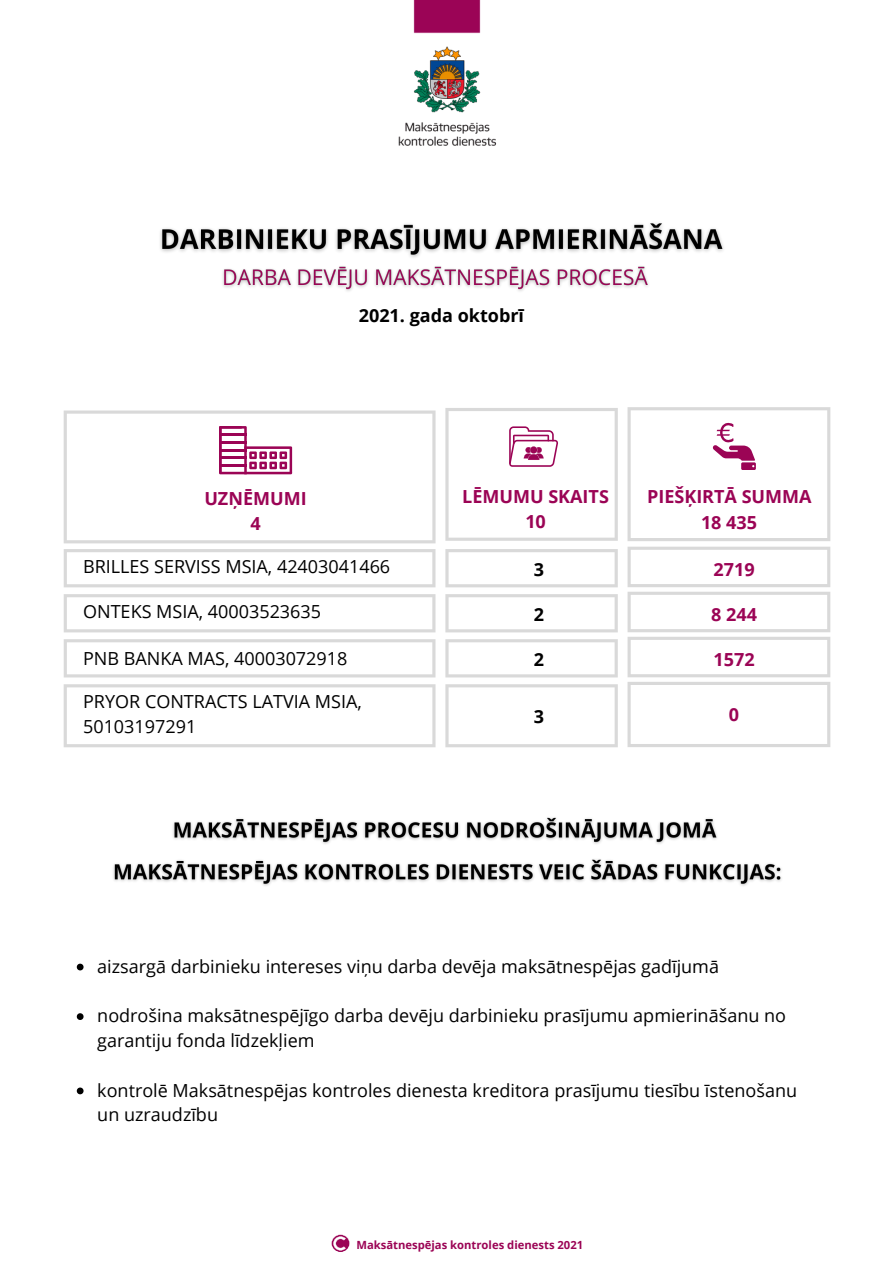
<style>
.page{position:relative;width:894px;height:1276px;background:#fff}
.page>*{position:absolute;margin:0;border:0;box-sizing:border-box;transform-origin:0 0}
.t1{font:18px/24.8px "Open Sans";color:#000}
.t2{font:700 18px/24.8px "Open Sans";color:#9b0455;text-align:center}
.t3{font:700 18px "Open Sans";color:#000}
.t4{font:700 11.25px "Open Sans";color:#9b0455}
</style>
<div class="page">
<img style="left:398px;top:0;width:99px;height:146px">
<svg style="left:331px;top:1234px;width:19px;height:18px"></svg>
<hr style="left:627px;top:410px;width:3px;height:128px;background:#d9d9d9">
<hr style="left:827px;top:410px;width:3px;height:128px;background:#d9d9d9">
<hr style="left:630px;top:538px;width:197px;height:3px;background:#d9d9d9">
<hr style="left:630px;top:407px;width:197px;height:3px;background:#d9d9d9">
<hr style="left:64px;top:414px;width:3px;height:126px;background:#d9d9d9">
<hr style="left:432px;top:414px;width:3px;height:126px;background:#d9d9d9">
<hr style="left:67px;top:540px;width:365px;height:3px;background:#d9d9d9">
<svg style="left:432px;top:410px;width:3px;height:4px"></svg>
<svg style="left:64px;top:410px;width:3px;height:4px"></svg>
<svg style="left:67px;top:410px;width:365px;height:4px"></svg>
<hr style="left:445px;top:411px;width:3px;height:127px;background:#d9d9d9">
<hr style="left:614px;top:411px;width:3px;height:127px;background:#d9d9d9">
<hr style="left:448px;top:538px;width:166px;height:3px;background:#d9d9d9">
<hr style="left:448px;top:408px;width:166px;height:3px;background:#d9d9d9">
<hr style="left:64px;top:552px;width:3px;height:32px;background:#d9d9d9">
<hr style="left:432px;top:552px;width:3px;height:32px;background:#d9d9d9">
<hr style="left:67px;top:584px;width:365px;height:3px;background:#d9d9d9">
<hr style="left:67px;top:549px;width:365px;height:3px;background:#d9d9d9">
<hr style="left:445px;top:552px;width:3px;height:32px;background:#d9d9d9">
<hr style="left:614px;top:552px;width:3px;height:32px;background:#d9d9d9">
<hr style="left:448px;top:584px;width:166px;height:3px;background:#d9d9d9">
<hr style="left:448px;top:549px;width:166px;height:3px;background:#d9d9d9">
<hr style="left:627px;top:550px;width:3px;height:34px;background:#d9d9d9">
<svg style="left:827px;top:550px;width:3px;height:34px"></svg>
<hr style="left:630px;top:584px;width:196px;height:3px;background:#d9d9d9">
<svg style="left:826px;top:547px;width:4px;height:3px"></svg>
<hr style="left:630px;top:547px;width:196px;height:3px;background:#d9d9d9">
<svg style="left:219px;top:426px;width:73px;height:48px"></svg>
<svg style="left:712px;top:423px;width:43px;height:47px"></svg>
<svg style="left:509px;top:426px;width:49px;height:41px"></svg>
<hr style="left:64px;top:597px;width:3px;height:32px;background:#d9d9d9">
<hr style="left:432px;top:597px;width:3px;height:32px;background:#d9d9d9">
<hr style="left:67px;top:629px;width:365px;height:3px;background:#d9d9d9">
<hr style="left:67px;top:594px;width:365px;height:3px;background:#d9d9d9">
<hr style="left:445px;top:597px;width:3px;height:32px;background:#d9d9d9">
<hr style="left:614px;top:597px;width:3px;height:32px;background:#d9d9d9">
<hr style="left:448px;top:629px;width:166px;height:3px;background:#d9d9d9">
<hr style="left:448px;top:594px;width:166px;height:3px;background:#d9d9d9">
<hr style="left:627px;top:595px;width:3px;height:34px;background:#d9d9d9">
<svg style="left:827px;top:595px;width:3px;height:34px"></svg>
<hr style="left:630px;top:629px;width:196px;height:3px;background:#d9d9d9">
<svg style="left:826px;top:584px;width:4px;height:11px"></svg>
<svg style="left:627px;top:584px;width:3px;height:11px"></svg>
<hr style="left:630px;top:592px;width:196px;height:3px;background:#d9d9d9">
<hr style="left:64px;top:642px;width:3px;height:32px;background:#d9d9d9">
<hr style="left:432px;top:642px;width:3px;height:32px;background:#d9d9d9">
<hr style="left:67px;top:674px;width:365px;height:3px;background:#d9d9d9">
<hr style="left:67px;top:639px;width:365px;height:3px;background:#d9d9d9">
<hr style="left:445px;top:642px;width:3px;height:32px;background:#d9d9d9">
<hr style="left:614px;top:642px;width:3px;height:32px;background:#d9d9d9">
<hr style="left:448px;top:674px;width:166px;height:3px;background:#d9d9d9">
<hr style="left:448px;top:639px;width:166px;height:3px;background:#d9d9d9">
<hr style="left:627px;top:640px;width:3px;height:34px;background:#d9d9d9">
<svg style="left:827px;top:640px;width:3px;height:34px"></svg>
<hr style="left:630px;top:674px;width:196px;height:3px;background:#d9d9d9">
<svg style="left:826px;top:629px;width:4px;height:11px"></svg>
<svg style="left:627px;top:629px;width:3px;height:11px"></svg>
<hr style="left:630px;top:637px;width:196px;height:3px;background:#d9d9d9">
<hr style="left:64px;top:687px;width:3px;height:57px;background:#d9d9d9">
<hr style="left:432px;top:687px;width:3px;height:57px;background:#d9d9d9">
<hr style="left:67px;top:744px;width:365px;height:3px;background:#d9d9d9">
<hr style="left:67px;top:684px;width:365px;height:3px;background:#d9d9d9">
<hr style="left:445px;top:687px;width:3px;height:57px;background:#d9d9d9">
<hr style="left:614px;top:687px;width:3px;height:57px;background:#d9d9d9">
<hr style="left:448px;top:744px;width:166px;height:3px;background:#d9d9d9">
<hr style="left:448px;top:684px;width:166px;height:3px;background:#d9d9d9">
<hr style="left:627px;top:685px;width:3px;height:59px;background:#d9d9d9">
<hr style="left:827px;top:685px;width:3px;height:59px;background:#d9d9d9">
<hr style="left:630px;top:744px;width:197px;height:3px;background:#d9d9d9">
<svg style="left:826px;top:674px;width:4px;height:11px"></svg>
<svg style="left:627px;top:674px;width:3px;height:11px"></svg>
<hr style="left:630px;top:682px;width:197px;height:3px;background:#d9d9d9">
<img style="left:160px;top:223px;width:564px;height:34px">
<img style="left:222px;top:257px;width:426px;height:34px">
<svg style="left:77px;top:963px;width:6px;height:7px"></svg>
<svg style="left:77px;top:1013px;width:6px;height:7px"></svg>
<svg style="left:77px;top:1087px;width:6px;height:7px"></svg>
<img style="left:113px;top:817px;width:669px;height:69px">
<p class="t3" style="left:359px;top:303px;width:167px">2021. gada oktobrī</p>
<p class="t2" style="left:204px;top:485px;width:104px">UZŅĒMUMI</p>
<p class="t2" style="left:250px;top:510px;width:12px">4</p>
<p class="t2" style="left:462px;top:483px;width:148px">LĒMUMU SKAITS<br>10</p>
<p class="t2" style="left:647px;top:483px;width:166px">PIEŠĶIRTĀ SUMMA</p>
<p class="t2" style="left:700px;top:509px;width:58px">18 435</p>
<p class="t1" style="left:83px;top:554px;width:308px">BRILLES SERVISS MSIA, 42403041466</p>
<p class="t3" style="left:534px;top:556px;width:12px">3</p>
<p class="t2" style="left:713px;top:556px;width:43px">2719</p>
<p class="t1" style="left:83px;top:599px;width:239px">ONTEKS MSIA, 40003523635</p>
<p class="t3" style="left:534px;top:601px;width:12px">2</p>
<p class="t2" style="left:711px;top:601px;width:47px">8 244</p>
<p class="t1" style="left:83px;top:645px;width:266px">PNB BANKA MAS, 40003072918</p>
<p class="t3" style="left:534px;top:646px;width:12px">2</p>
<p class="t2" style="left:713px;top:646px;width:43px">1572</p>
<p class="t1" style="left:83px;top:689px;width:280px">PRYOR CONTRACTS LATVIA MSIA,<br>50103197291</p>
<p class="t3" style="left:534px;top:703px;width:12px">3</p>
<p class="t2" style="left:728px;top:702px;width:12px">0</p>
<p class="t1" style="left:97px;top:953px;width:623px">aizsargā darbinieku intereses viņu darba devēja maksātnespējas gadījumā</p>
<p class="t1" style="left:97px;top:1003px;width:690px">nodrošina maksātnespējīgo darba devēju darbinieku prasījumu apmierināšanu no garantiju fonda līdzekļiem</p>
<p class="t1" style="left:97px;top:1077px;width:701px">kontrolē Maksātnespējas kontroles dienesta kreditora prasījumu tiesību īstenošanu un uzraudzību</p>
<p class="t4" style="left:356px;top:1237px;width:228px">Maksātnespējas kontroles dienests 2021</p>
</div>
